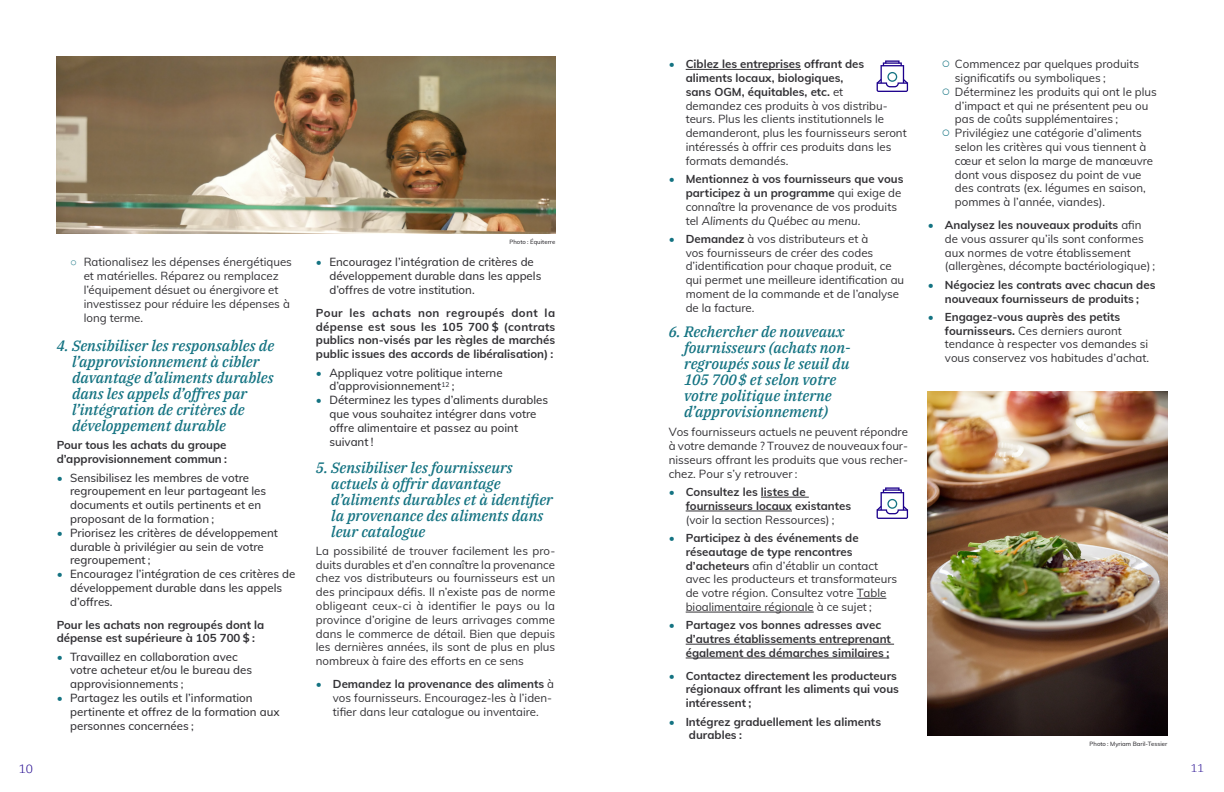
<style>
.page{position:relative;width:1224px;height:792px;background:#fff}
.page>*{position:absolute;margin:0;border:0;box-sizing:border-box;transform-origin:0 0}
.t1{font:italic 500 15px/16px "IBM Plex Serif";color:#147382}
.t2{font:300 12px "IBM Plex Serif";color:#1c008c}
.t3{font:11.5px/13.8px "Muli";color:#333236}
.t4{font:700 11.5px/13.8px "Muli";color:#333236}
.t5{font:500 11.5px/13.8px "Muli";color:#333236}
.t6{font:300 11px "IBM Plex Serif";color:#1c008c}
.t7{font:500 6px "Muli";color:#333236}
.s1{font-family:"Arial";color:#147382}
.s2{color:#147382}
.s3{font-weight:500;color:#147382}
.s4{font-weight:700}
.s5{font-weight:400}
.s6{font-weight:400;font-style:italic}
.s7{font-family:"Arial";font-size:15px;color:#147382}
</style>
<div class="page">
<img style="left:57px;top:57px;width:498px;height:177px">
<hr style="left:686px;top:69px;width:115px;height:1px;background:#333236">
<hr style="left:761px;top:497px;width:48px;height:1px;background:#333236">
<hr style="left:686px;top:511px;width:106px;height:1px;background:#333236">
<svg style="left:857px;top:598px;width:29px;height:1px"></svg>
<hr style="left:686px;top:612px;width:128px;height:1px;background:#333236">
<hr style="left:686px;top:644px;width:208px;height:1px;background:#333236">
<hr style="left:686px;top:658px;width:203px;height:1px;background:#333236">
<img style="left:928px;top:392px;width:239px;height:343px">
<svg style="left:877px;top:60px;width:31px;height:32px"></svg>
<svg style="left:877px;top:487px;width:31px;height:32px"></svg>
<p class="t3" style="left:84px;top:255px;width:210px;text-indent:-14px"><span class="s1">○</span> Rationalisez les dépenses énergétiques et matérielles. Réparez ou remplacez l’équipement désuet ou énergivore et investissez pour réduire les dépenses à long terme.</p>
<h1 class="t1" style="left:72px;top:337px;width:204px;text-indent:-15px">4. Sensibiliser les responsables de l’approvisionnement à cibler davantage d’aliments durables dans les appels d’offres par l’intégration de critères de développement durable</h1>
<p class="t4" style="left:57px;top:438px;width:172px">Pour tous les achats du groupe d’approvisionnement commun :</p>
<p class="t5" style="left:70px;top:470px;width:198px;text-indent:-14px"><span class="s2">•</span> Sensibilisez les membres de votre regroupement en leur partageant les documents et outils pertinents et en proposant de la formation ;</p>
<p class="t5" style="left:70px;top:525px;width:209px;text-indent:-14px"><span class="s2">•</span> Priorisez les critères de développement durable à privilégier au sein de votre regroupement ;</p>
<p class="t5" style="left:70px;top:567px;width:227px;text-indent:-14px"><span class="s2">•</span> Encouragez l’intégration de ces critères de développement durable dans les appels d’offres.</p>
<p class="t4" style="left:57px;top:617px;width:209px">Pour les achats non regroupés dont la dépense est supérieure à 105 700 $ :</p>
<p class="t5" style="left:70px;top:649px;width:183px;text-indent:-14px"><span class="s2">•</span> Travaillez en collaboration avec votre acheteur et/ou le bureau des approvisionnements ;</p>
<p class="t5" style="left:70px;top:690px;width:211px;text-indent:-14px"><span class="s2">•</span> Partagez les outils et l’information pertinente et offrez de la formation aux personnes concernées ;</p>
<p class="t7" style="left:509px;top:237px;width:47px">Photo : Équiterre</p>
<p class="t5" style="left:329px;top:255px;width:214px;text-indent:-14px"><span class="s2">•</span> Encouragez l’intégration de critères de développement durable dans les appels d’offres de votre institution.</p>
<p class="t4" style="left:316px;top:305px;width:241px;text-align:justify">Pour les achats non regroupés dont la dépense est sous les 105 700 $ (contrats publics non-visés par les règles de marchés public issues des accords de libéralisation) :</p>
<p class="t5" style="left:329px;top:365px;width:175px;text-indent:-14px"><span class="s2">•</span> Appliquez votre politique interne d’approvisionnement<sup>12</sup> ;</p>
<p class="t5" style="left:329px;top:393px;width:220px;text-indent:-14px"><span class="s2">•</span> Déterminez les types d’aliments durables que vous souhaitez intégrer dans votre offre alimentaire et passez au point suivant !</p>
<h1 class="t1" style="left:331px;top:458px;width:223px;text-indent:-15px">5. Sensibiliser les fournisseurs actuels à offrir davantage d’aliments durables et à identifier la provenance des aliments dans leur catalogue</h1>
<p class="t3" style="left:316px;top:543px;width:241px;text-align:justify">La possibilité de trouver facilement les pro&shy;duits durables et d’en connaître la provenance chez vos distributeurs ou fournisseurs est un des principaux défis. Il n’existe pas de norme obligeant ceux-ci à identifier le pays ou la province d’origine de leurs arrivages comme dans le commerce de détail. Bien que depuis les dernières années, ils sont de plus en plus nombreux à faire des efforts en ce sens</p>
<p class="t3" style="left:333px;top:676px;width:223px;text-indent:-17px"><span class="s3">•</span> <span class="s4">Demandez la provenance des aliments</span> à vos fournisseurs. Encouragez-les à l’iden&shy;tifier dans leur catalogue ou inventaire.</p>
<p class="t3" style="left:686px;top:57px;width:223px;text-indent:-17px"><span class="s3">•</span> <span class="s4">Ciblez les entreprises offrant des aliments locaux, biologiques,<br>sans OGM, équitables, etc.</span> et<br>demandez ces produits à vos distribu&shy;teurs. Plus les clients institutionnels le demanderont, plus les fournisseurs seront intéressés à offrir ces produits dans les formats demandés.</p>
<p class="t4" style="left:686px;top:172px;width:219px;text-indent:-17px"><span class="s3">•</span> Mentionnez à vos fournisseurs que vous participez à un programme <span class="s5">qui exige de connaître la provenance de vos produits tel</span> <span class="s6">Aliments du Québec au menu</span><span class="s5">.</span></p>
<p class="t3" style="left:686px;top:231px;width:220px;text-indent:-17px"><span class="s3">•</span> <span class="s4">Demandez</span> à vos distributeurs et à<br>vos fournisseurs de créer des codes d’identification pour chaque produit, ce qui permet une meilleure identification au moment de la commande et de l’analyse de la facture.</p>
<h1 class="t1" style="left:684px;top:322px;width:168px;text-indent:-15px">6. Rechercher de nouveaux fournisseurs (achats non&shy;regroupés sous le seuil du<br>105 700$ et selon votre votre politique interne d’approvisionnement)</h1>
<p class="t3" style="left:669px;top:425px;width:241px;text-align:justify">Vos fournisseurs actuels ne peuvent répondre à votre demande ? Trouvez de nouveaux four&shy;nisseurs offrant les produits que vous recher&shy;chez. Pour s’y retrouver :</p>
<p class="t4" style="left:686px;top:484px;width:167px;text-indent:-17px"><span class="s3">•</span> Consultez les listes de fournisseurs locaux existantes</p>
<p class="t3" style="left:686px;top:512px;width:150px">(voir la section Ressources) ;</p>
<p class="t3" style="left:686px;top:530px;width:213px;text-indent:-17px"><span class="s3">•</span> <span class="s4">Participez à des événements de réseautage de type rencontres d’acheteurs</span> afin d’établir un contact avec les producteurs et transformateurs de votre région. Consultez votre Table bioalimentaire régionale à ce sujet ;</p>
<p class="t4" style="left:686px;top:618px;width:207px;text-indent:-17px"><span class="s3">•</span> Partagez vos bonnes adresses avec d’autres établissements entreprenant également des démarches similaires ;</p>
<p class="t4" style="left:686px;top:668px;width:215px;text-indent:-17px"><span class="s3">•</span> Contactez directement les producteurs régionaux offrant les aliments qui vous intéressent ;</p>
<p class="t4" style="left:689px;top:714px;width:194px;text-indent:-20px"><span class="s3">•</span> Intégrez graduellement les aliments durables :</p>
<p class="t3" style="left:955px;top:57px;width:186px;text-indent:-14px"><span class="s7">○</span> Commencez par quelques produits significatifs ou symboliques ;</p>
<p class="t3" style="left:955px;top:84px;width:203px;text-indent:-14px"><span class="s7">○</span> Déterminez les produits qui ont le plus d’impact et qui ne présentent peu ou pas de coûts supplémentaires ;</p>
<p class="t3" style="left:955px;top:126px;width:200px;text-indent:-14px"><span class="s7">○</span> Privilégiez une catégorie d’aliments selon les critères qui vous tiennent à cœur et selon la marge de manœuvre dont vous disposez du point de vue des contrats (ex. légumes en saison, pommes à l’année, viandes).</p>
<p class="t3" style="left:945px;top:217px;width:212px;text-indent:-17px"><span class="s3">•</span> <span class="s4">Analysez les nouveaux produits</span> afin de vous assurer qu’ils sont conformes aux normes de votre établissement (allergènes, décompte bactériologique) ;</p>
<p class="t4" style="left:928px;top:277px;width:229px;text-align:center"><span class="s3">•</span> Négociez les contrats avec chacun des nouveaux fournisseurs de produits ;</p>
<p class="t3" style="left:945px;top:309px;width:206px;text-indent:-17px"><span class="s3">•</span> <span class="s4">Engagez-vous auprès des petits fournisseurs.</span> Ces derniers auront tendance à respecter vos demandes si vous conservez vos habitudes d’achat.</p>
<p class="t7" style="left:1090px;top:740px;width:79px">Photo : Myriam Baril-Tessier</p>
<p class="t2" style="left:19px;top:759px;width:16px">10</p>
<p class="t6" style="left:1191px;top:759px;width:15px">11</p>
</div>
